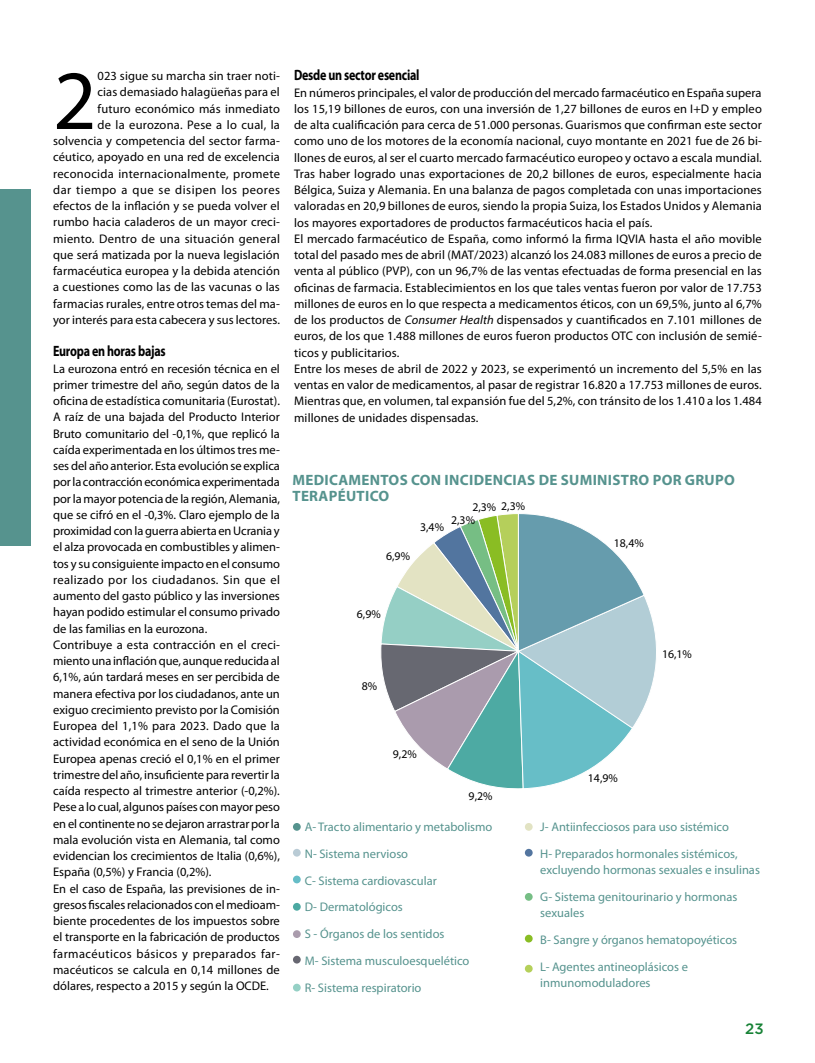
<style>
.page{position:relative;width:815px;height:1063px;background:#fff}
.page>*{position:absolute;margin:0;border:0;box-sizing:border-box;transform-origin:0 0}
.t1{font:84.88px "Myriad Pro";color:#000}
.t2{font:700 15px/16.2px "Myriad Pro";letter-spacing:.02em;color:#56938e}
.t3{font:700 15px "Myriad Pro";letter-spacing:-.02em;color:#000;scale:.8 1}
.t4{font:500 15px "Gotham";color:#178236}
.t5{font:12.5px/16.2px "Myriad Pro";letter-spacing:.01em;color:#000}
.t6{font:12.5px/26.9px "Myriad Pro";color:#56938e}
.t7{font:11.75px "Myriad Pro";color:#000}
.s1{font-style:italic}
</style>
<div class="page">
<div style="left:0;top:189px;width:30px;height:357px;background:#56938e"></div>
<svg style="left:381px;top:513px;width:275px;height:276px"></svg>
<div style="left:293px;top:823px;width:8px;height:8px;background:#56938e;border-radius:50%"></div>
<div style="left:525px;top:823px;width:8px;height:8px;background:#e2e3c3;border-radius:50%"></div>
<div style="left:525px;top:893px;width:8px;height:8px;background:#76be85;border-radius:50%"></div>
<div style="left:293px;top:984px;width:8px;height:8px;background:#95d0c5;border-radius:50%"></div>
<div style="left:293px;top:956px;width:8px;height:8px;background:#676771;border-radius:50%"></div>
<div style="left:293px;top:930px;width:8px;height:8px;background:#aa9cad;border-radius:50%"></div>
<div style="left:293px;top:903px;width:8px;height:8px;background:#4ca9a2;border-radius:50%"></div>
<div style="left:293px;top:849px;width:8px;height:8px;background:#b9cbd5;border-radius:50%"></div>
<div style="left:525px;top:849px;width:8px;height:8px;background:#53759f;border-radius:50%"></div>
<div style="left:525px;top:965px;width:8px;height:8px;background:#b5d05a;border-radius:50%"></div>
<div style="left:525px;top:935px;width:8px;height:8px;background:#89bd24;border-radius:50%"></div>
<div style="left:293px;top:876px;width:8px;height:7px;background:#66bdc7;border-radius:50%"></div>
<p class="t5" style="left:53px;top:68px;width:228px;text-align:right">023 sigue su marcha sin traer noti-<br>cias demasiado halagüeñas para el<br>futuro económico más inmediato<br>de la eurozona. Pese a lo cual, la solvencia y competencia del sector farma&shy;céutico, apoyado en una red de excelencia reconocida internacionalmente, promete dar tiempo a que se disipen los peores efectos de la inflación y se pueda volver el rumbo hacia caladeros de un mayor creci&shy;miento. Dentro de una situación general que será matizada por la nueva legislación farmacéutica europea y la debida atención a cuestiones como las de las vacunas o las farmacias rurales, entre otros temas del ma&shy;yor interés para esta cabecera y sus lectores.</p>
<p class="t3" style="left:53px;top:342px;width:142px">Europa en horas bajas</p>
<p class="t5" style="left:53px;top:360px;width:228px">La eurozona entró en recesión técnica en el primer trimestre del año, según datos de la oficina de estadística comunitaria (Eurostat).<br>A raíz de una bajada del Producto Interior Bruto comunitario del -0,1%, que replicó la caída experimentada en los últimos tres me&shy;ses del año anterior. Esta evolución se explica por la contracción económica experimentada por la mayor potencia de la región, Alemania, que se cifró en el -0,3%. Claro ejemplo de la proximidad con la guerra abierta en Ucrania y el alza provocada en combustibles y alimen&shy;tos y su consiguiente impacto en el consumo realizado por los ciudadanos. Sin que el aumento del gasto público y las inversiones hayan podido estimular el consumo privado de las familias en la eurozona.<br>Contribuye a esta contracción en el creci&shy;miento una inflación que, aunque reducida al 6,1%, aún tardará meses en ser percibida de manera efectiva por los ciudadanos, ante un exiguo crecimiento previsto por la Comisión Europea del 1,1% para 2023. Dado que la actividad económica en el seno de la Unión Europea apenas creció el 0,1% en el primer trimestre del año, insuficiente para revertir la caída respecto al trimestre anterior (-0,2%).<br>Pese a lo cual, algunos países con mayor peso en el continente no se dejaron arrastrar por la mala evolución vista en Alemania, tal como evidencian los crecimientos de Italia (0,6%), España (0,5%) y Francia (0,2%).<br>En el caso de España, las previsiones de in&shy;gresos fiscales relacionados con el medioam&shy;biente procedentes de los impuestos sobre el transporte en la fabricación de productos farmacéuticos básicos y preparados far&shy;macéuticos se calcula en 0,14 millones de dólares, respecto a 2015 y según la OCDE.</p>
<h1 class="t1" style="left:53px;top:48px;width:45px">2</h1>
<p class="t3" style="left:294px;top:66px;width:158px">Desde un sector esencial</p>
<p class="t5" style="left:294px;top:84px;width:469px">En números principales, el valor de producción del mercado farmacéutico en España supera los 15,19 billones de euros, con una inversión de 1,27 billones de euros en I+D y empleo de alta cualificación para cerca de 51.000 personas. Guarismos que confirman este sector como uno de los motores de la economía nacional, cuyo montante en 2021 fue de 26 bi&shy;llones de euros, al ser el cuarto mercado farmacéutico europeo y octavo a escala mundial.<br>Tras haber logrado unas exportaciones de 20,2 billones de euros, especialmente hacia Bélgica, Suiza y Alemania. En una balanza de pagos completada con unas importaciones valoradas en 20,9 billones de euros, siendo la propia Suiza, los Estados Unidos y Alemania los mayores exportadores de productos farmacéuticos hacia el país.<br>El mercado farmacéutico de España, como informó la firma IQVIA hasta el año movible total del pasado mes de abril (MAT/2023) alcanzó los 24.083 millones de euros a precio de venta al público (PVP), con un 96,7% de las ventas efectuadas de forma presencial en las oficinas de farmacia. Establecimientos en los que tales ventas fueron por valor de 17.753 millones de euros en lo que respecta a medicamentos éticos, con un 69,5%, junto al 6,7% de los productos de <span class="s1">Consumer Health</span> dispensados y cuantificados en 7.101 millones de euros, de los que 1.488 millones de euros fueron productos OTC con inclusión de semié&shy;ticos y publicitarios.<br>Entre los meses de abril de 2022 y 2023, se experimentó un incremento del 5,5% en las ventas en valor de medicamentos, al pasar de registrar 16.820 a 17.753 millones de euros.<br>Mientras que, en volumen, tal expansión fue del 5,2%, con tránsito de los 1.410 a los 1.484 millones de unidades dispensadas.</p>
<p class="t2" style="left:292px;top:472px;width:444px">MEDICAMENTOS CON INCIDENCIAS DE SUMINISTRO POR GRUPO<br>TERAPÉUTICO</p>
<p class="t7" style="left:472px;top:500px;width:54px">2,3% 2,3%</p>
<p class="t7" style="left:386px;top:549px;width:25px">6,9%</p>
<p class="t7" style="left:420px;top:520px;width:25px">3,4%</p>
<p class="t7" style="left:451px;top:512px;width:25px">2,3%</p>
<p class="t7" style="left:357px;top:607px;width:25px">6,9%</p>
<p class="t7" style="left:362px;top:679px;width:17px">8%</p>
<p class="t7" style="left:393px;top:747px;width:25px">9,2%</p>
<p class="t7" style="left:469px;top:789px;width:25px">9,2%</p>
<p class="t7" style="left:614px;top:536px;width:31px">18,4%</p>
<p class="t7" style="left:662px;top:646px;width:31px">16,1%</p>
<p class="t7" style="left:588px;top:771px;width:31px">14,9%</p>
<p class="t6" style="left:305px;top:813px;width:189px">A- Tracto alimentario y metabolismo<br>N- Sistema nervioso<br>C- Sistema cardiovascular<br>D- Dermatológicos<br>S - Órganos de los sentidos<br>M- Sistema musculoesquelético<br>R- Sistema respiratorio</p>
<p class="t6" style="left:540px;top:813px;width:199px">J- Antiinfecciosos para uso sistémico<br>H- Preparados hormonales sistémicos,</p>
<p class="t6" style="left:540px;top:856px;width:221px">excluyendo hormonas sexuales e insulinas<br>G- Sistema genitourinario y hormonas</p>
<p class="t6" style="left:540px;top:899px;width:198px">sexuales<br>B- Sangre y órganos hematopoyéticos<br>L- Agentes antineoplásicos e</p>
<p class="t6" style="left:540px;top:969px;width:112px">inmunomoduladores</p>
<p class="t4" style="left:745px;top:1018px;width:20px">23</p>
</div>
